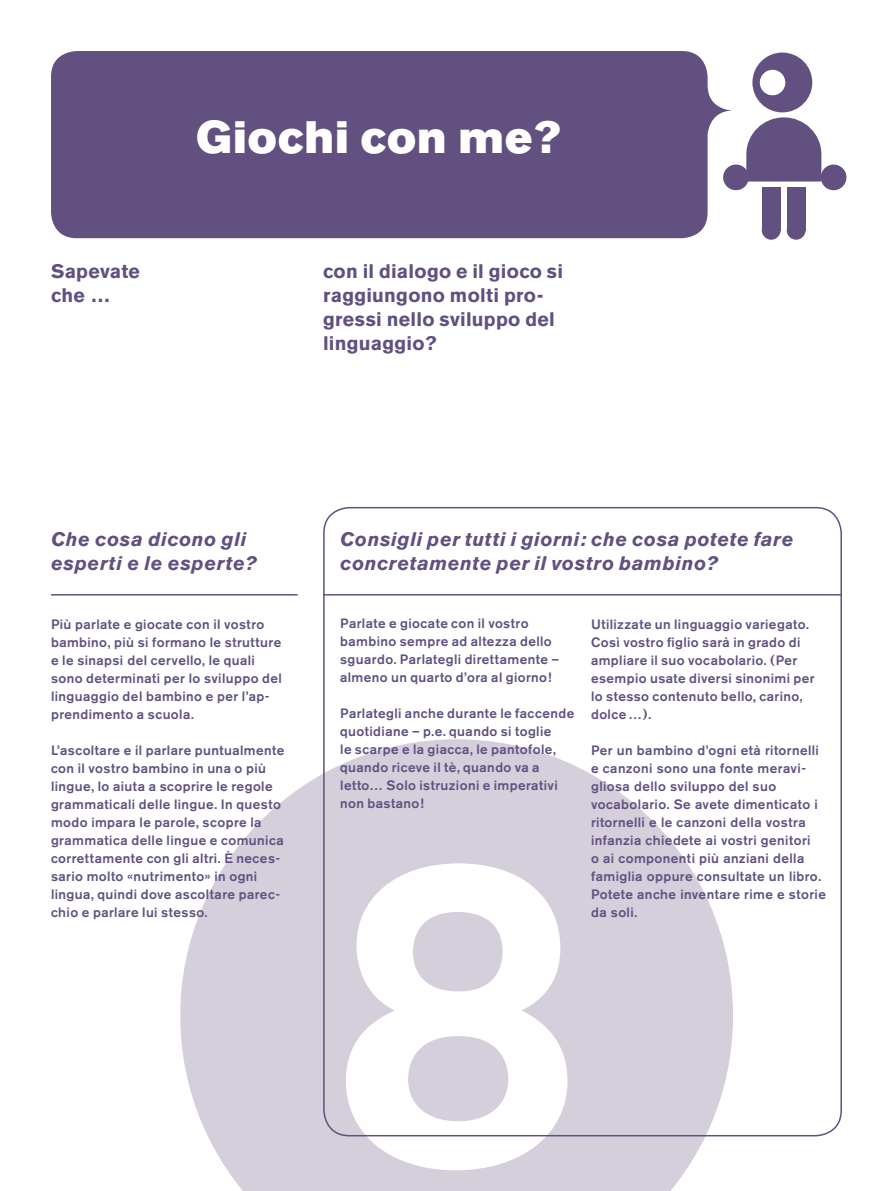
<style>
.page{position:relative;width:893px;height:1191px;background:#fff}
.page>*{position:absolute;margin:0;border:0;box-sizing:border-box;transform-origin:0 0}
.t1{font:500 441.45px "Akzidenz Grotesk BE";color:#fff}
.t2{font:45px "Akzidenz Grotesk BE Super";letter-spacing:.03em;color:#fff}
.t3{font:italic 700 19.5px/24px "Akzidenz Grotesk BE";letter-spacing:.03em;color:#615080}
.t4{font:700 19.5px/24px "Akzidenz Grotesk BE";letter-spacing:.015em;color:#615080}
.t5{font:500 13.5px/18px "Akzidenz Grotesk BE";letter-spacing:.03em;color:#615080}
</style>
<div class="page">
<svg style="left:180px;top:739px;width:553px;height:452px;fill:#d5cedb"></svg>
<div style="left:51px;top:51px;width:657px;height:187px;background:#615080;border-radius:26px"></div>
<svg style="left:682px;top:85px;width:51px;height:51px"></svg>
<hr style="left:51px;top:594px;width:247px;height:1px;background:#615080">
<div style="left:752px;top:53px;width:60px;height:59px;background:#615080;border-radius:50%"></div>
<svg style="left:746px;top:117px;width:75px;height:64px;background:#756790"></svg>
<div style="left:723px;top:164px;width:26px;height:26px;background:#615080;border-radius:50%"></div>
<div style="left:821px;top:164px;width:25px;height:26px;background:#615080;border-radius:50%"></div>
<div style="left:760px;top:70px;width:25px;height:25px;background:#fff;border-radius:50%"></div>
<div style="left:762px;top:187px;width:19px;height:43px;background:#615080"></div>
<div style="left:787px;top:187px;width:18px;height:43px;background:#615080"></div>
<div style="left:762px;top:221px;width:19px;height:19px;background:#615080;border-radius:50%"></div>
<div style="left:787px;top:221px;width:18px;height:19px;background:#615080;border-radius:50%"></div>
<hr style="left:323px;top:594px;width:519px;height:1px;background:#615080">
<h2 class="t2" style="left:196px;top:111px;width:366px">Giochi con me?</h2>
<h3 class="t4" style="left:51px;top:260px;width:90px">Sapevate che …</h3>
<h3 class="t4" style="left:323px;top:260px;width:241px">con il dialogo e il gioco si raggiungono molti pro&shy;gressi nello sviluppo del linguaggio?</h3>
<h3 class="t3" style="left:51px;top:527px;width:207px">Che cosa dicono gli esperti e le esperte?</h3>
<p class="t5" style="left:51px;top:615px;width:232px">Più parlate e giocate con il vostro bambino, più si formano le strutture e le sinapsi del cervello, le quali sono determinati per lo sviluppo del linguaggio del bambino e per l’ap&shy;prendimento a scuola.</p>
<p class="t5" style="left:51px;top:741px;width:235px">L’ascoltare e il parlare puntualmente con il vostro bambino in una o più lingue, lo aiuta a scoprire le regole grammaticali delle lingue. In questo modo impara le parole, scopre la grammatica delle lingue e comunica correttamente con gli altri. È neces&shy;sario molto «nutrimento» in ogni lingua, quindi dove ascoltare parec&shy;chio e parlare lui stesso.</p>
<h3 class="t3" style="left:340px;top:527px;width:455px">Consigli per tutti i giorni: che cosa potete fare concretamente per il vostro bambino?</h3>
<p class="t5" style="left:340px;top:614px;width:220px">Parlate e giocate con il vostro bambino sempre ad altezza dello sguardo. Parlategli direttamente – almeno un quarto d’ora al giorno!</p>
<p class="t5" style="left:340px;top:704px;width:236px">Parlategli anche durante le faccende quotidiane – p.e. quando si toglie<br>le scarpe e la giacca, le pantofole, quando riceve il tè, quando va a letto… Solo istruzioni e imperativi non bastano!</p>
<h1 class="t1" style="left:333px;top:741px;width:250px">8</h1>
<p class="t5" style="left:591px;top:615px;width:225px">Utilizzate un linguaggio variegato.<br>Così vostro figlio sarà in grado di ampliare il suo vocabolario. (Per esempio usate diversi sinonimi per lo stesso contenuto bello, carino, dolce…).</p>
<p class="t5" style="left:591px;top:741px;width:236px">Per un bambino d’ogni età ritornelli e canzoni sono una fonte meravi&shy;gliosa dello sviluppo del suo vocabolario. Se avete dimenticato i ritornelli e le canzoni della vostra infanzia chiedete ai vostri genitori<br>o ai componenti più anziani della famiglia oppure consultate un libro.<br>Potete anche inventare rime e storie da soli.</p>
</div>
